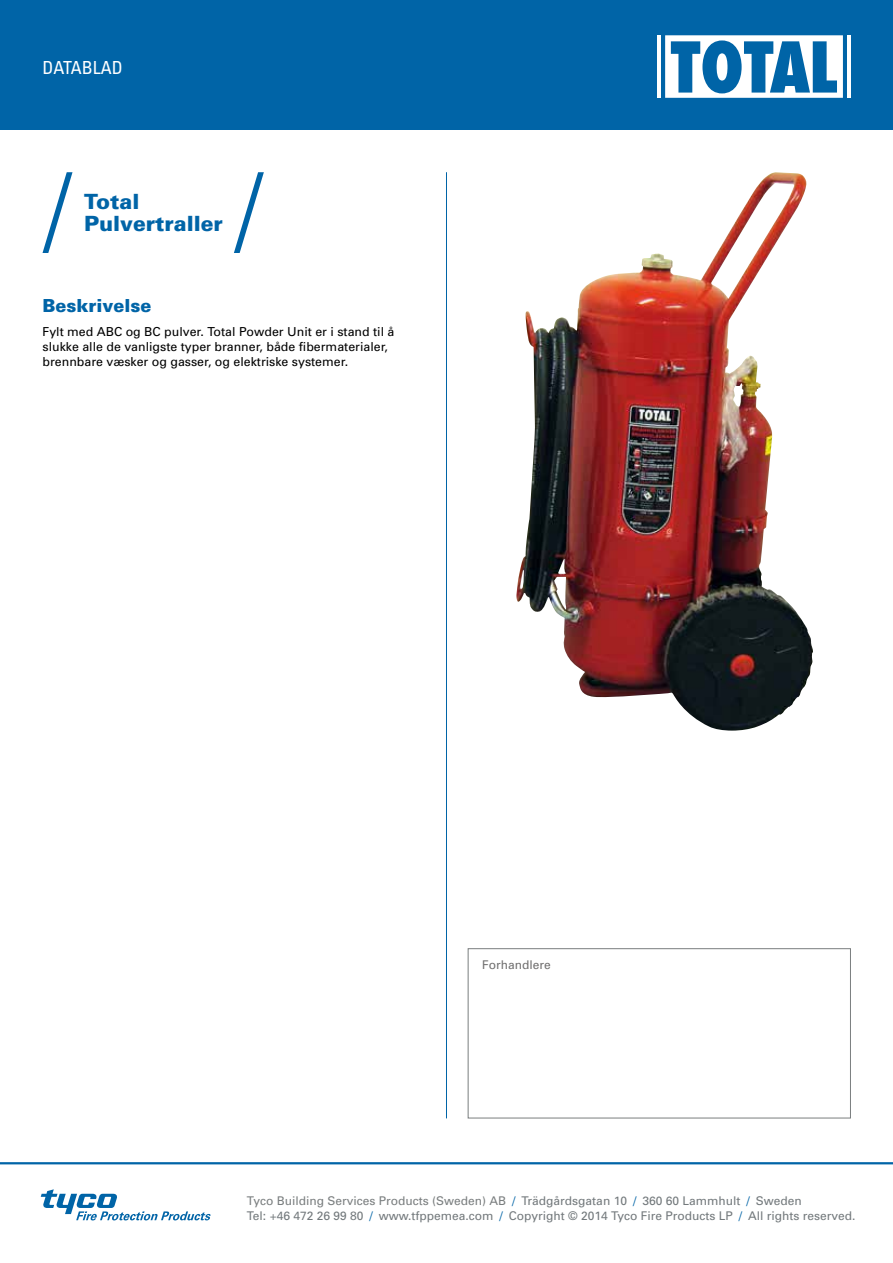
<style>
.page{position:relative;width:893px;height:1263px;background:#fff}
.page>*{position:absolute;margin:0;border:0;box-sizing:border-box;transform-origin:0 0}
.t1{font:900 21px/22.5px "Univers";color:#0064a7}
.t2{font:900 18px "Univers";color:#0064a7}
.t3{font:condensed 18px "Univers";color:#fff}
.t4{font:12.3px/15px "Univers";color:#000}
.t5{font:12px/15px "Univers";color:#73797c}
.t6{font:12px "Univers";color:#706f6f}
.s1{color:#7a7e7f}
.s2{color:#0064a7}
</style>
<div class="page">
<div style="left:0;top:0;width:893px;height:130px;background:#0064a7"></div>
<hr style="left:0;top:1162px;width:893px;height:2px;background:#0064a7">
<hr style="left:446px;top:172px;width:1px;height:946px;background:#0064a7">
<svg style="left:43px;top:172px;width:30px;height:81px"></svg>
<svg style="left:41px;top:1189px;width:170px;height:31px"></svg>
<hr style="left:657px;top:35px;width:4px;height:63px;background:#fff">
<hr style="left:847px;top:35px;width:3px;height:63px;background:#fff">
<svg style="left:665px;top:35px;width:178px;height:63px"></svg>
<svg style="left:234px;top:172px;width:30px;height:81px"></svg>
<img style="left:516px;top:174px;width:282px;height:557px">
<div style="left:468px;top:948px;width:383px;height:170px;border:1px solid #7a7e7f"></div>
<h2 class="t3" style="left:43px;top:56px;width:82px">DATABLAD</h2>
<h1 class="t1" style="left:84px;top:190px;width:140px">Total<br>Pulvertraller</h1>
<h2 class="t2" style="left:43px;top:294px;width:110px">Beskrivelse</h2>
<p class="t4" style="left:43px;top:324px;width:353px">Fylt med ABC og BC pulver. Total Powder Unit er i stand til å slukke alle de vanligste typer branner, både fibermaterialer, brennbare væsker og gasser, og elektriske systemer.</p>
<p class="t6" style="left:482px;top:957px;width:70px">Forhandlere</p>
<p class="t5" style="left:247px;top:1194px;width:610px"><span class="s1">Tyco Building Services Products (Sweden) AB</span> <span class="s2">/</span> Trädgårdsgatan 10 <span class="s2">/</span> 360 60 Lammhult <span class="s2">/</span> Sweden<br>Tel: +46 472 26 99 80 <span class="s2">/</span> www.tfppemea.com <span class="s2">/</span> Copyright © 2014 Tyco Fire Products LP <span class="s2">/</span> All rights reserved.</p>
</div>
